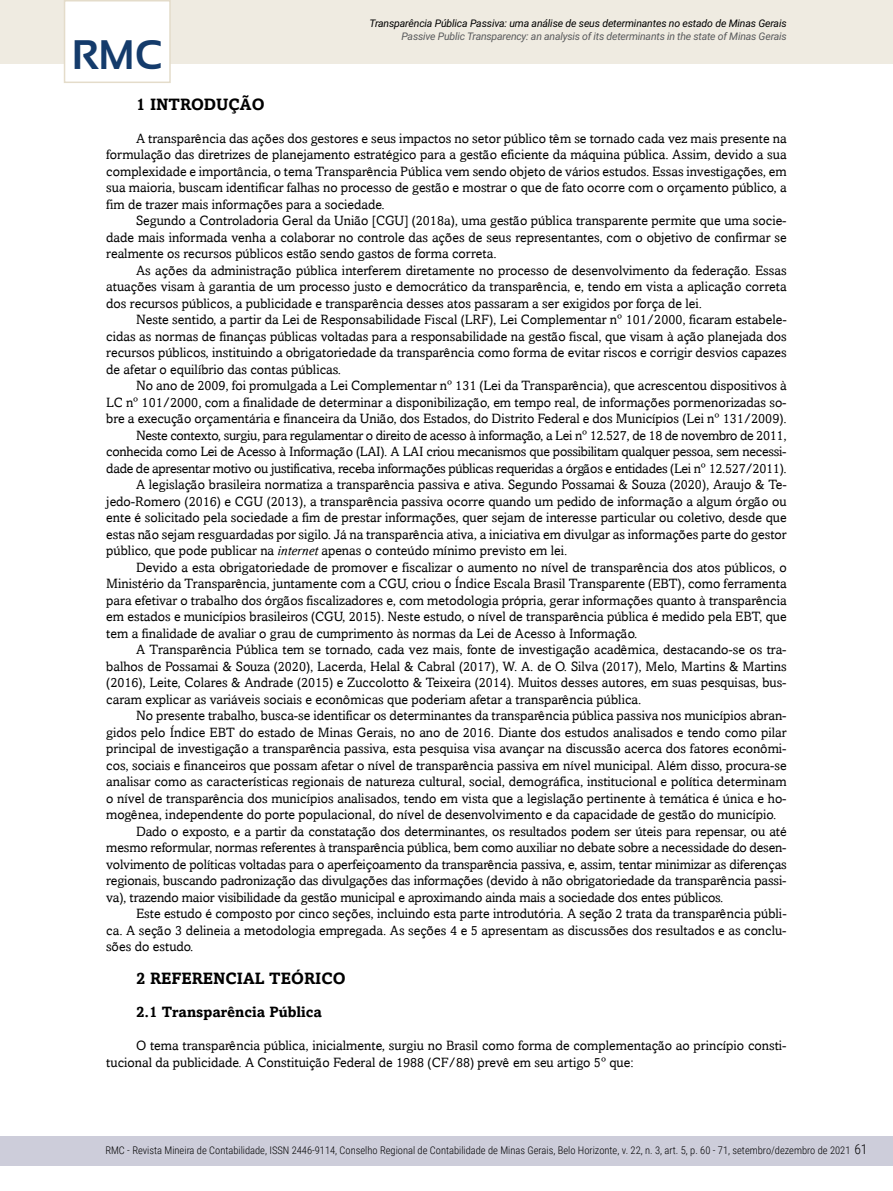
<style>
.page{position:relative;width:893px;height:1191px;background:#fff}
.page>*{position:absolute;margin:0;border:0;box-sizing:border-box;transform-origin:0 0}
.t1{font:700 41.25px "Sansation";color:#143b6b}
.t2{font:700 16.5px "Amasis";color:#000}
.t3{font:700 15px "Amasis";color:#000}
.t4{font:13.5px/16.5px "Amasis";color:#000;text-align:justify}
.t5{font:13.5px "Amasis";letter-spacing:-.02em;color:#000}
.t6{font:300 13.5px "Roboto Condensed";color:#000}
.t7{font:300 10.5px "Roboto Condensed";color:#000}
.t8{font:italic 10.5px "Roboto";letter-spacing:-.015em;color:#000}
.t9{font:italic 10.5px "Roboto";letter-spacing:-.02em;color:#58595b}
.s1{font-style:italic}
</style>
<div class="page">
<div style="left:0;top:1135px;width:893px;height:30px;background:#cdcdda"></div>
<div style="left:0;top:0;width:893px;height:64px;background:#efebe1"></div>
<div style="left:64px;top:0;width:107px;height:83px;background:#fff;border:2px solid #e4dcca"></div>
<h1 class="t1" style="left:72px;top:32px;width:92px">RMC</h1>
<p class="t8" style="left:369px;top:16px;width:419px">Transparência Pública Passiva: uma análise de seus determinantes no estado de Minas Gerais</p>
<p class="t9" style="left:401px;top:29px;width:387px">Passive Public Transparency: an analysis of its determinants in the state of Minas Gerais</p>
<p class="t2" style="left:136px;top:94px;width:130px">1 INTRODUÇÃO</p>
<p class="t4" style="left:106px;top:130px;width:682px;text-indent:30px">A transparência das ações dos gestores e seus impactos no setor público têm se tornado cada vez mais presente na formulação das diretrizes de planejamento estratégico para a gestão eficiente da máquina pública. Assim, devido a sua complexidade e importância, o tema Transparência Pública vem sendo objeto de vários estudos. Essas investigações, em sua maioria, buscam identificar falhas no processo de gestão e mostrar o que de fato ocorre com o orçamento público, a fim de trazer mais informações para a sociedade.</p>
<p class="t4" style="left:106px;top:212px;width:682px;text-indent:30px">Segundo a Controladoria Geral da União [CGU] (2018a), uma gestão pública transparente permite que uma socie&shy;dade mais informada venha a colaborar no controle das ações de seus representantes, com o objetivo de confirmar se realmente os recursos públicos estão sendo gastos de forma correta.</p>
<p class="t4" style="left:106px;top:262px;width:682px;text-indent:30px">As ações da administração pública interferem diretamente no processo de desenvolvimento da federação. Essas atuações visam à garantia de um processo justo e democrático da transparência, e, tendo em vista a aplicação correta dos recursos públicos, a publicidade e transparência desses atos passaram a ser exigidos por força de lei.</p>
<p class="t4" style="left:106px;top:311px;width:682px;text-indent:30px">Neste sentido, a partir da Lei de Responsabilidade Fiscal (LRF), Lei Complementar nº 101/2000, ficaram estabele&shy;cidas as normas de finanças públicas voltadas para a responsabilidade na gestão fiscal, que visam à ação planejada dos recursos públicos, instituindo a obrigatoriedade da transparência como forma de evitar riscos e corrigir desvios capazes de afetar o equilíbrio das contas públicas.</p>
<p class="t4" style="left:136px;top:377px;width:652px">No ano de 2009, foi promulgada a Lei Complementar nº 131 (Lei da Transparência), que acrescentou dispositivos à</p>
<p class="t4" style="left:106px;top:394px;width:682px">LC nº 101/2000, com a finalidade de determinar a disponibilização, em tempo real, de informações pormenorizadas so-</p>
<p class="t4" style="left:106px;top:410px;width:682px">bre a execução orçamentária e financeira da União, dos Estados, do Distrito Federal e dos Municípios (Lei nº 131/2009).</p>
<p class="t5" style="left:136px;top:427px;width:652px">Neste contexto, surgiu, para regulamentar o direito de acesso à informação, a Lei nº 12.527, de 18 de novembro de 2011,</p>
<p class="t5" style="left:106px;top:444px;width:682px">conhecida como Lei de Acesso à Informação (LAI). A LAI criou mecanismos que possibilitam qualquer pessoa, sem necessi-</p>
<p class="t5" style="left:106px;top:460px;width:682px">dade de apresentar motivo ou justificativa, receba informações públicas requeridas a órgãos e entidades (Lei nº 12.527/2011).</p>
<p class="t4" style="left:136px;top:476px;width:652px">A legislação brasileira normatiza a transparência passiva e ativa. Segundo Possamai &amp; Souza (2020), Araujo &amp; Te-</p>
<p class="t4" style="left:106px;top:493px;width:682px">jedo-Romero (2016) e CGU (2013), a transparência passiva ocorre quando um pedido de informação a algum órgão ou</p>
<p class="t4" style="left:106px;top:509px;width:682px">ente é solicitado pela sociedade a fim de prestar informações, quer sejam de interesse particular ou coletivo, desde que</p>
<p class="t4" style="left:106px;top:526px;width:682px">estas não sejam resguardadas por sigilo. Já na transparência ativa, a iniciativa em divulgar as informações parte do gestor</p>
<p class="t4" style="left:106px;top:542px;width:462px">público, que pode publicar na <span class="s1">internet</span> apenas o conteúdo mínimo previsto em lei.</p>
<p class="t4" style="left:136px;top:559px;width:652px">Devido a esta obrigatoriedade de promover e fiscalizar o aumento no nível de transparência dos atos públicos, o</p>
<p class="t4" style="left:106px;top:575px;width:682px">Ministério da Transparência, juntamente com a CGU, criou o Índice Escala Brasil Transparente (EBT), como ferramenta</p>
<p class="t4" style="left:106px;top:592px;width:682px">para efetivar o trabalho dos órgãos fiscalizadores e, com metodologia própria, gerar informações quanto à transparência</p>
<p class="t4" style="left:106px;top:608px;width:682px">em estados e municípios brasileiros (CGU, 2015). Neste estudo, o nível de transparência pública é medido pela EBT, que</p>
<p class="t4" style="left:106px;top:625px;width:533px">tem a finalidade de avaliar o grau de cumprimento às normas da Lei de Acesso à Informação.</p>
<p class="t4" style="left:136px;top:641px;width:652px">A Transparência Pública tem se tornado, cada vez mais, fonte de investigação acadêmica, destacando-se os tra-</p>
<p class="t4" style="left:106px;top:658px;width:682px">balhos de Possamai &amp; Souza (2020), Lacerda, Helal &amp; Cabral (2017), W. A. de O. Silva (2017), Melo, Martins &amp; Martins</p>
<p class="t4" style="left:106px;top:674px;width:682px">(2016), Leite, Colares &amp; Andrade (2015) e Zuccolotto &amp; Teixeira (2014). Muitos desses autores, em suas pesquisas, bus-</p>
<p class="t4" style="left:106px;top:691px;width:537px">caram explicar as variáveis sociais e econômicas que poderiam afetar a transparência pública.</p>
<p class="t4" style="left:136px;top:707px;width:652px">No presente trabalho, busca-se identificar os determinantes da transparência pública passiva nos municípios abran-</p>
<p class="t4" style="left:106px;top:724px;width:682px">gidos pelo Índice EBT do estado de Minas Gerais, no ano de 2016. Diante dos estudos analisados e tendo como pilar</p>
<p class="t4" style="left:106px;top:740px;width:682px">principal de investigação a transparência passiva, esta pesquisa visa avançar na discussão acerca dos fatores econômi-</p>
<p class="t4" style="left:106px;top:757px;width:682px">cos, sociais e financeiros que possam afetar o nível de transparência passiva em nível municipal. Além disso, procura-se</p>
<p class="t4" style="left:106px;top:773px;width:682px">analisar como as características regionais de natureza cultural, social, demográfica, institucional e política determinam</p>
<p class="t4" style="left:106px;top:790px;width:682px">o nível de transparência dos municípios analisados, tendo em vista que a legislação pertinente à temática é única e ho-</p>
<p class="t4" style="left:106px;top:806px;width:671px">mogênea, independente do porte populacional, do nível de desenvolvimento e da capacidade de gestão do município.</p>
<p class="t4" style="left:136px;top:823px;width:652px">Dado o exposto, e a partir da constatação dos determinantes, os resultados podem ser úteis para repensar, ou até</p>
<p class="t4" style="left:106px;top:839px;width:682px">mesmo reformular, normas referentes à transparência pública, bem como auxiliar no debate sobre a necessidade do desen-</p>
<p class="t4" style="left:106px;top:856px;width:682px">volvimento de políticas voltadas para o aperfeiçoamento da transparência passiva, e, assim, tentar minimizar as diferenças</p>
<p class="t4" style="left:106px;top:872px;width:682px">regionais, buscando padronização das divulgações das informações (devido à não obrigatoriedade da transparência passi-</p>
<p class="t4" style="left:106px;top:889px;width:619px">va), trazendo maior visibilidade da gestão municipal e aproximando ainda mais a sociedade dos entes públicos.</p>
<p class="t4" style="left:136px;top:905px;width:652px">Este estudo é composto por cinco seções, incluindo esta parte introdutória. A seção 2 trata da transparência públi-</p>
<p class="t4" style="left:106px;top:922px;width:682px">ca. A seção 3 delineia a metodologia empregada. As seções 4 e 5 apresentam as discussões dos resultados e as conclu-</p>
<p class="t4" style="left:106px;top:938px;width:89px">sões do estudo.</p>
<p class="t2" style="left:136px;top:968px;width:211px">2 REFERENCIAL TEÓRICO</p>
<p class="t3" style="left:136px;top:1003px;width:187px">2.1 Transparência Pública</p>
<p class="t4" style="left:106px;top:1037px;width:682px;text-indent:30px">O tema transparência pública, inicialmente, surgiu no Brasil como forma de complementação ao princípio consti&shy;tucional da publicidade. A Constituição Federal de 1988 (CF/88) prevê em seu artigo 5º que:</p>
<p class="t6" style="left:854px;top:1140px;width:15px">61</p>
<p class="t7" style="left:105px;top:1143px;width:747px">RMC - Revista Mineira de Contabilidade, ISSN 2446-9114, Conselho Regional de Contabilidade de Minas Gerais, Belo Horizonte, v. 22, n. 3, art. 5, p. 60 - 71, setembro/dezembro de 2021</p>
</div>
